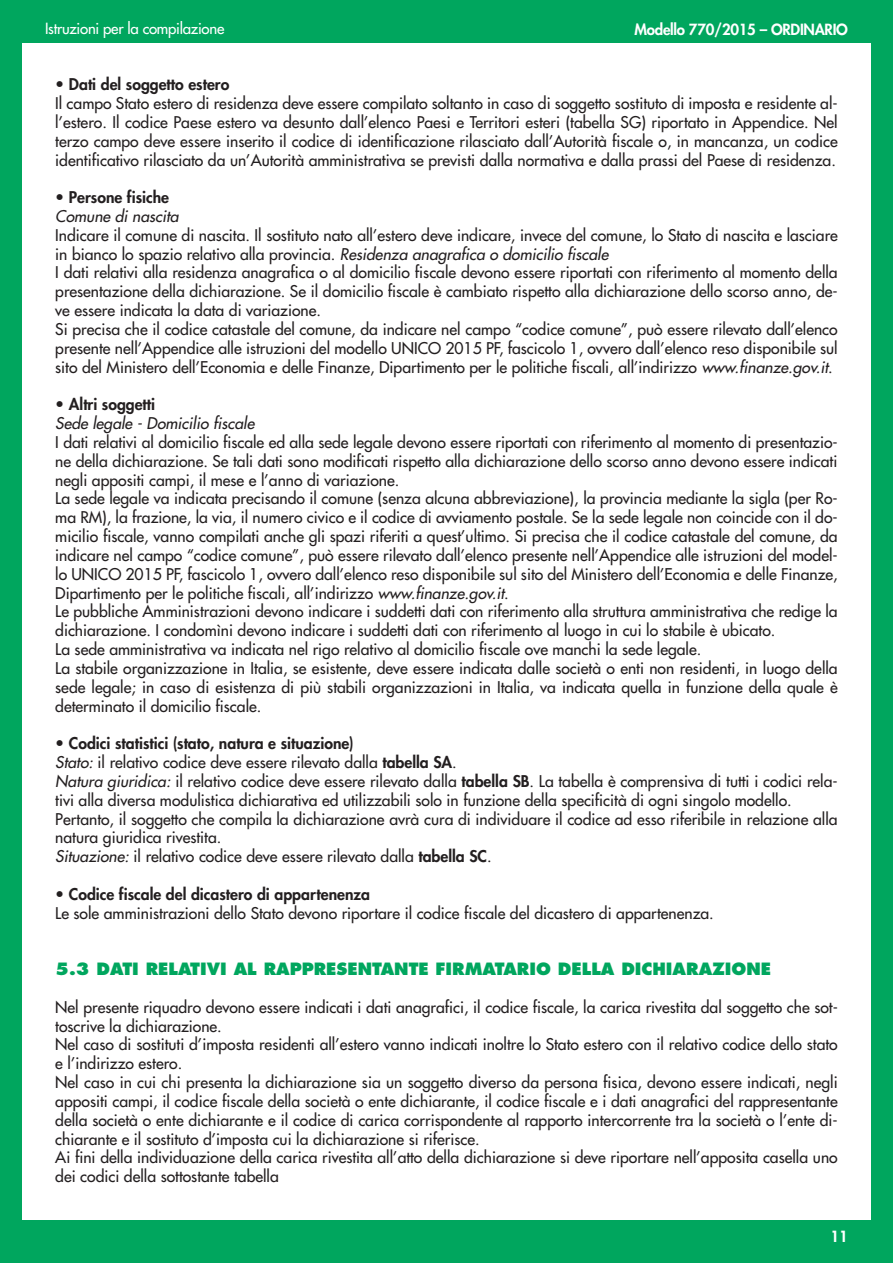
<style>
.page{position:relative;width:893px;height:1263px;background:#fff}
.page>*{position:absolute;margin:0;border:0;box-sizing:border-box;transform-origin:0 0}
.t1{font:800 16.5px "Futura";color:#00a65e}
.t2{font:15.75px/18.9px "Futura";color:#231f20}
.t3{font:italic 15.75px/18.8px "Futura";color:#231f20}
.t4{font:800 15px "Futura";letter-spacing:-.015em;color:#fff}
.t5{font:15px "Futura";letter-spacing:-.015em;color:#fff}
.s1{font-weight:800}
.s2{font-style:normal}
.s3{font-weight:800;font-style:normal}
.s4{font-style:italic}
</style>
<div class="page">
<div style="left:0;top:43px;width:21px;height:1220px;background:#00a65e"></div>
<div style="left:872px;top:43px;width:21px;height:1177px;background:#00a65e"></div>
<div style="left:0;top:1220px;width:893px;height:43px;background:#00a65e"></div>
<div style="left:0;top:0;width:893px;height:43px;background:#00a65e"></div>
<p class="t5" style="left:45px;top:21px;width:181px">Istruzioni per la compilazione</p>
<p class="t4" style="left:635px;top:23px;width:215px">Modello 770/2015 – ORDINARIO</p>
<p class="t2" style="left:55px;top:76px;width:784px">• <span class="s1">Dati del soggetto estero<br></span>Il campo Stato estero di residenza deve essere compilato soltanto in caso di soggetto sostituto di imposta e residente al&shy;l’estero. Il codice Paese estero va desunto dall’elenco Paesi e Territori esteri (tabella SG) riportato in Appendice. Nel terzo campo deve essere inserito il codice di identificazione rilasciato dall’Autorità fiscale o, in mancanza, un codice identificativo rilasciato da un’Autorità amministrativa se previsti dalla normativa e dalla prassi del Paese di residenza.</p>
<p class="t3" style="left:55px;top:189px;width:128px"><span class="s2">•</span> <span class="s3">Persone fisiche<br></span>Comune di nascita</p>
<p class="t2" style="left:55px;top:227px;width:784px">Indicare il comune di nascita. Il sostituto nato all’estero deve indicare, invece del comune, lo Stato di nascita e lasciare in bianco lo spazio relativo alla provincia. <span class="s4">Residenza anagrafica o domicilio fiscale<br></span>I dati relativi alla residenza anagrafica o al domicilio fiscale devono essere riportati con riferimento al momento della presentazione della dichiarazione. Se il domicilio fiscale è cambiato rispetto alla dichiarazione dello scorso anno, de&shy;ve essere indicata la data di variazione.<br>Si precisa che il codice catastale del comune, da indicare nel campo “codice comune”, può essere rilevato dall’elenco presente nell’Appendice alle istruzioni del modello UNICO 2015 PF, fascicolo 1, ovvero dall’elenco reso disponibile sul sito del Ministero dell’Economia e delle Finanze, Dipartimento per le politiche fiscali, all’indirizzo <span class="s4">www.finanze.gov.it</span>.</p>
<p class="t3" style="left:55px;top:396px;width:203px"><span class="s2">•</span> <span class="s3">Altri soggetti<br></span>Sede legale - Domicilio fiscale</p>
<p class="t2" style="left:55px;top:434px;width:784px">I dati relativi al domicilio fiscale ed alla sede legale devono essere riportati con riferimento al momento di presentazio&shy;ne della dichiarazione. Se tali dati sono modificati rispetto alla dichiarazione dello scorso anno devono essere indicati negli appositi campi, il mese e l’anno di variazione.<br>La sede legale va indicata precisando il comune (senza alcuna abbreviazione), la provincia mediante la sigla (per Ro&shy;ma RM), la frazione, la via, il numero civico e il codice di avviamento postale. Se la sede legale non coincide con il do&shy;micilio fiscale, vanno compilati anche gli spazi riferiti a quest’ultimo. Si precisa che il codice catastale del comune, da indicare nel campo “codice comune”, può essere rilevato dall’elenco presente nell’Appendice alle istruzioni del model&shy;lo UNICO 2015 PF, fascicolo 1, ovvero dall’elenco reso disponibile sul sito del Ministero dell’Economia e delle Finanze, Dipartimento per le politiche fiscali, all’indirizzo <span class="s4">www.finanze.gov.it</span>.<br>Le pubbliche Amministrazioni devono indicare i suddetti dati con riferimento alla struttura amministrativa che redige la dichiarazione. I condomìni devono indicare i suddetti dati con riferimento al luogo in cui lo stabile è ubicato.<br>La sede amministrativa va indicata nel rigo relativo al domicilio fiscale ove manchi la sede legale.<br>La stabile organizzazione in Italia, se esistente, deve essere indicata dalle società o enti non residenti, in luogo della sede legale; in caso di esistenza di più stabili organizzazioni in Italia, va indicata quella in funzione della quale è determinato il domicilio fiscale.</p>
<p class="t2" style="left:55px;top:735px;width:784px">• <span class="s1">Codici statistici (stato, natura e situazione)<br></span><span class="s4">Stato:</span>il relativo codice deve essere rilevato dalla <span class="s1">tabella SA</span>.<br><span class="s4">Natura giuridica:</span> il relativo codice deve essere rilevato dalla <span class="s1">tabella SB</span>. La tabella è comprensiva di tutti i codici rela&shy;tivi alla diversa modulistica dichiarativa ed utilizzabili solo in funzione della specificità di ogni singolo modello.<br>Pertanto, il soggetto che compila la dichiarazione avrà cura di individuare il codice ad esso riferibile in relazione alla natura giuridica rivestita.<br><span class="s4">Situazione:</span> il relativo codice deve essere rilevato dalla <span class="s1">tabella SC</span>.</p>
<p class="t2" style="left:55px;top:886px;width:660px">• <span class="s1">Codice fiscale del dicastero di appartenenza<br></span>Le sole amministrazioni dello Stato devono riportare il codice fiscale del dicastero di appartenenza.</p>
<p class="t1" style="left:55px;top:962px;width:717px">5.3 DATI RELATIVI AL RAPPRESENTANTE FIRMATARIO DELLA DICHIARAZIONE</p>
<p class="t2" style="left:55px;top:998px;width:784px">Nel presente riquadro devono essere indicati i dati anagrafici, il codice fiscale, la carica rivestita dal soggetto che sot&shy;toscrive la dichiarazione.<br>Nel caso di sostituti d’imposta residenti all’estero vanno indicati inoltre lo Stato estero con il relativo codice dello stato e l’indirizzo estero.<br>Nel caso in cui chi presenta la dichiarazione sia un soggetto diverso da persona fisica, devono essere indicati, negli appositi campi, il codice fiscale della società o ente dichiarante, il codice fiscale e i dati anagrafici del rappresentante della società o ente dichiarante e il codice di carica corrispondente al rapporto intercorrente tra la società o l’ente di&shy;chiarante e il sostituto d’imposta cui la dichiarazione si riferisce.<br>Ai fini della individuazione della carica rivestita all’atto della dichiarazione si deve riportare nell’apposita casella uno dei codici della sottostante tabella</p>
<p class="t4" style="left:831px;top:1229px;width:19px">11</p>
</div>
